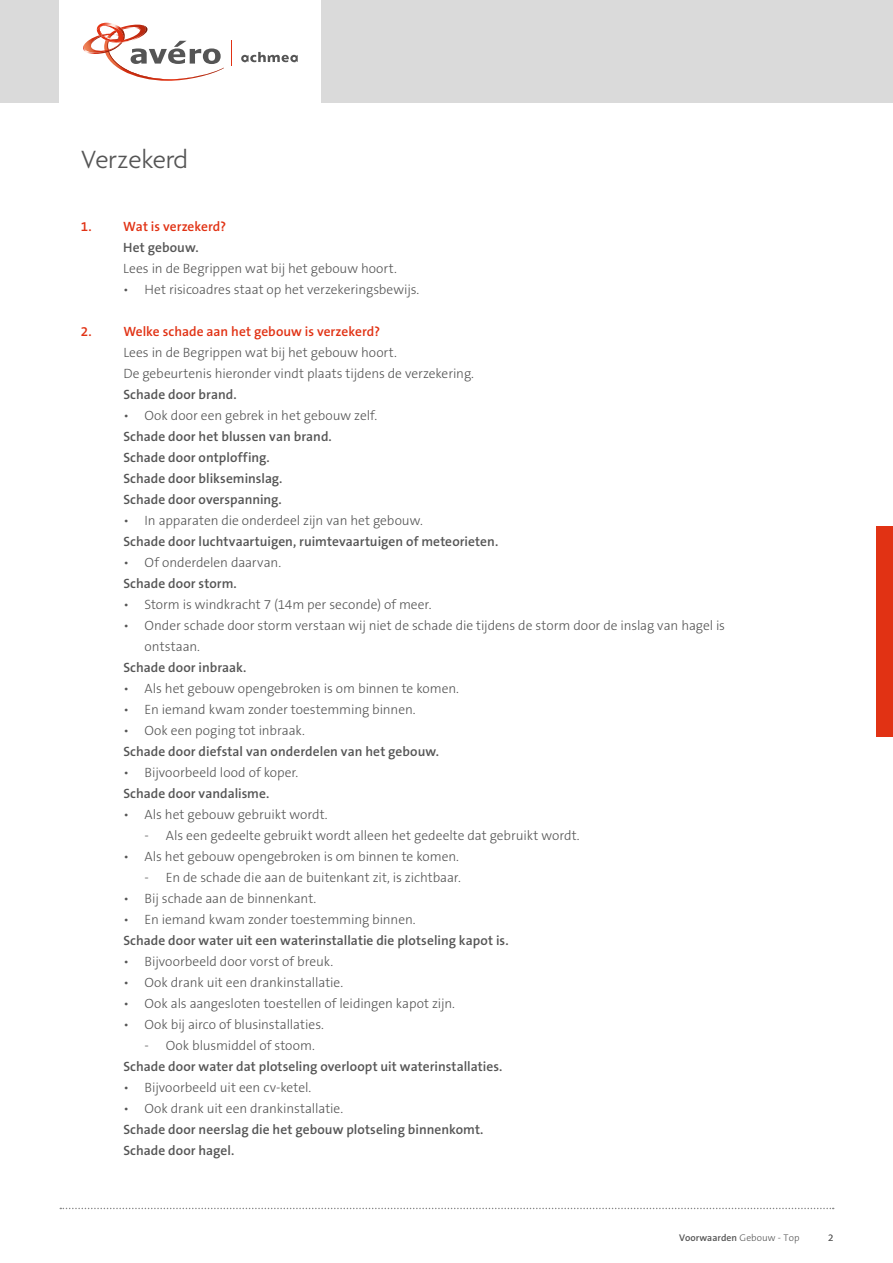
<style>
.page{position:relative;width:893px;height:1263px;background:#fff}
.page>*{position:absolute;margin:0;border:0;box-sizing:border-box;transform-origin:0 0}
.t1{font:300 27px "Agenda";color:#555}
.t2{font:300 13.5px/21px "The Sans B3";letter-spacing:-.005em;color:#555}
.t3{font:600 13.5px/21px "The Sans B6";letter-spacing:.005em;color:#555}
.t4{font:600 13.5px "The Sans B6";color:#e13214}
.t5{font:600 9.75px "The Sans B6";letter-spacing:.005em;color:#555}
.t6{font:300 9.75px "The Sans B3";color:#555}
.s1{font-family:"The Sans B3";font-weight:300}
</style>
<div class="page">
<div style="left:0;top:0;width:893px;height:103px;background:#dadada"></div>
<div style="left:60px;top:0;width:261px;height:103px;background:#fff"></div>
<svg style="left:241px;top:52px;width:57px;height:10px"></svg>
<svg style="left:83px;top:22px;width:141px;height:59px"></svg>
<svg style="left:231px;top:41px;width:1px;height:25px"></svg>
<svg style="left:60px;top:1208px;width:774px;height:1px"></svg>
<div style="left:876px;top:526px;width:17px;height:211px;background:#e13214"></div>
<h1 class="t1" style="left:81px;top:145px;width:109px">Verzekerd</h1>
<p class="t4" style="left:81px;top:219px;width:147px">1. Wat is verzekerd?</p>
<p class="t3" style="left:123px;top:238px;width:77px">Het gebouw.</p>
<p class="t2" style="left:123px;top:259px;width:275px">Lees in de Begrippen wat bij het gebouw hoort.</p>
<p class="t2" style="left:123px;top:280px;width:298px">• Het risicoadres staat op het verzekeringsbewijs.</p>
<p class="t4" style="left:81px;top:324px;width:301px">2. Welke schade aan het gebouw is verzekerd?</p>
<p class="t2" style="left:123px;top:343px;width:352px">Lees in de Begrippen wat bij het gebouw hoort.<br>De gebeurtenis hieronder vindt plaats tijdens de verzekering.</p>
<p class="t3" style="left:123px;top:385px;width:115px">Schade door brand.</p>
<p class="t2" style="left:123px;top:406px;width:255px">• Ook door een gebrek in het gebouw zelf.</p>
<p class="t3" style="left:123px;top:427px;width:210px">Schade door het blussen van brand.<br>Schade door ontploffing.<br>Schade door blikseminslag.<br>Schade door overspanning.</p>
<p class="t2" style="left:123px;top:511px;width:301px">• In apparaten die onderdeel zijn van het gebouw.</p>
<p class="t3" style="left:123px;top:532px;width:376px">Schade door luchtvaartuigen, ruimtevaartuigen of meteorieten.</p>
<p class="t2" style="left:123px;top:553px;width:159px">• Of onderdelen daarvan.</p>
<p class="t3" style="left:123px;top:574px;width:115px">Schade door storm.</p>
<p class="t2" style="left:123px;top:595px;width:310px">• Storm is windkracht 7 (14m per seconde) of meer.</p>
<p class="t2" style="left:145px;top:616px;width:582px;text-indent:-21px">• Onder schade door storm verstaan wij niet de schade die tijdens de storm door de inslag van hagel is ontstaan.</p>
<p class="t3" style="left:123px;top:658px;width:125px">Schade door inbraak.</p>
<p class="t2" style="left:123px;top:679px;width:337px">• Als het gebouw opengebroken is om binnen te komen.</p>
<p class="t2" style="left:123px;top:700px;width:294px">• En iemand kwam zonder toestemming binnen.</p>
<p class="t2" style="left:123px;top:721px;width:183px">• Ook een poging tot inbraak.</p>
<p class="t3" style="left:123px;top:742px;width:317px">Schade door diefstal van onderdelen van het gebouw.</p>
<p class="t2" style="left:123px;top:763px;width:177px">• Bijvoorbeeld lood of koper.</p>
<p class="t3" style="left:123px;top:784px;width:148px">Schade door vandalisme.</p>
<p class="t2" style="left:123px;top:805px;width:206px">• Als het gebouw gebruikt wordt.</p>
<p class="t2" style="left:145px;top:826px;width:437px">- Als een gedeelte gebruikt wordt alleen het gedeelte dat gebruikt wordt.</p>
<p class="t2" style="left:123px;top:847px;width:337px">• Als het gebouw opengebroken is om binnen te komen.</p>
<p class="t2" style="left:145px;top:868px;width:318px">- En de schade die aan de buitenkant zit, is zichtbaar.</p>
<p class="t2" style="left:123px;top:889px;width:195px">• Bij schade aan de binnenkant.</p>
<p class="t2" style="left:123px;top:910px;width:294px">• En iemand kwam zonder toestemming binnen.</p>
<p class="t3" style="left:123px;top:931px;width:387px">Schade door water uit een waterinstallatie die plotseling kapot is.</p>
<p class="t2" style="left:123px;top:952px;width:211px">• Bijvoorbeeld door vorst of breuk.</p>
<p class="t2" style="left:123px;top:973px;width:221px">• Ook drank uit een drankinstallatie.</p>
<p class="t2" style="left:123px;top:994px;width:333px">• Ook als aangesloten toestellen of leidingen kapot zijn.</p>
<p class="t2" style="left:123px;top:1015px;width:202px">• Ook bij airco of blusinstallaties.</p>
<p class="t2" style="left:145px;top:1036px;width:172px">- Ook blusmiddel of stoom.</p>
<p class="t3" style="left:123px;top:1057px;width:381px">Schade door water dat plotseling overloopt uit waterinstallaties.</p>
<p class="t2" style="left:123px;top:1078px;width:190px">• Bijvoorbeeld uit een cv-ketel.</p>
<p class="t2" style="left:123px;top:1099px;width:221px">• Ook drank uit een drankinstallatie.</p>
<p class="t3" style="left:123px;top:1120px;width:362px">Schade door neerslag die het gebouw plotseling binnenkomt.<br>Schade door hagel.</p>
<p class="t5" style="left:679px;top:1232px;width:122px">Voorwaarden <span class="s1">Gebouw - Top</span></p>
<p class="t6" style="left:828px;top:1233px;width:7px">2</p>
</div>
